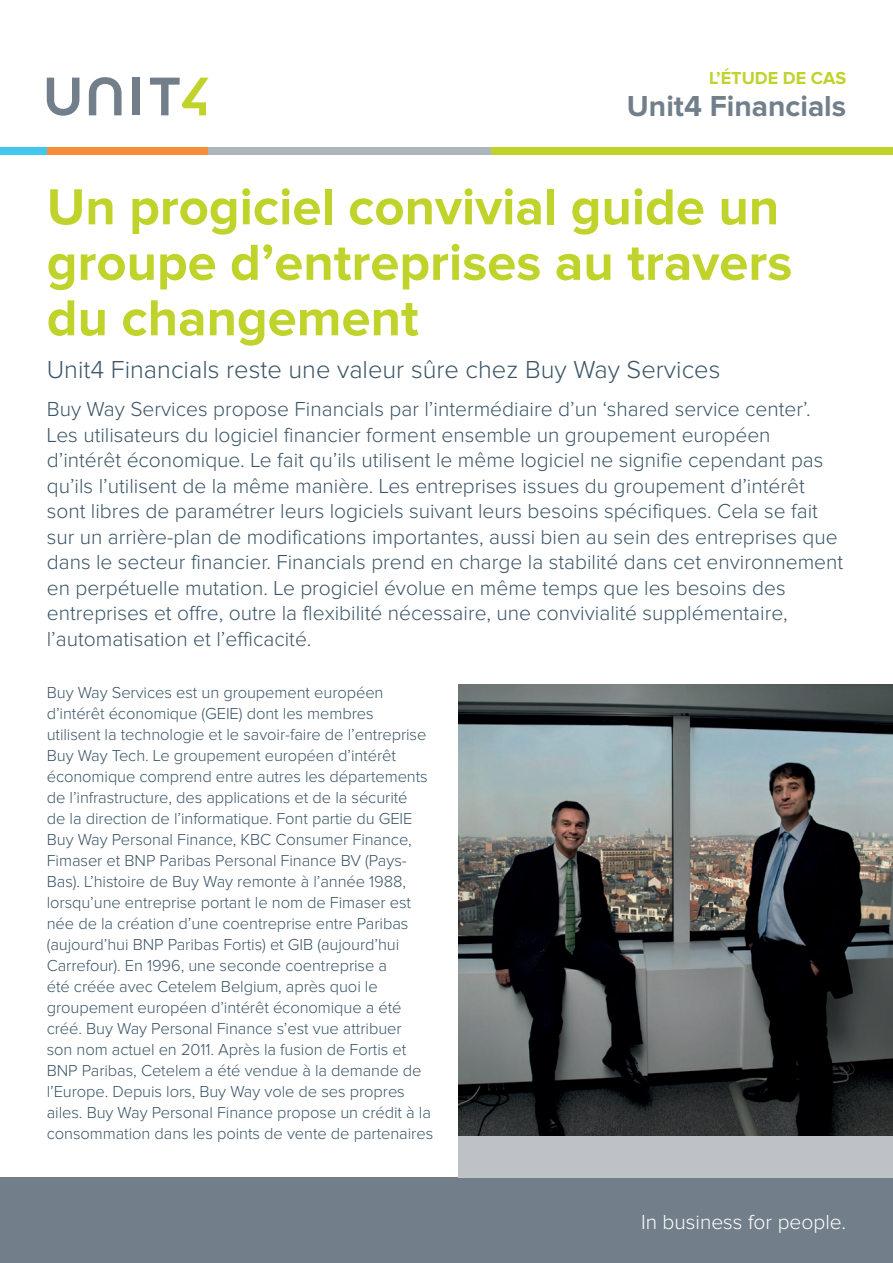
<style>
.page{position:relative;width:893px;height:1263px;background:#fff}
.page>*{position:absolute;margin:0;border:0;box-sizing:border-box;transform-origin:0 0}
.t1{font:700 52.5px/55.5px "Proxima Nova";color:#c0d32b}
.t2{font:700 30px "Proxima Nova";color:#727f8a}
.t3{font:300 25.5px "Proxima Nova";color:#3b5566}
.t4{font:300 21px/25.5px "Proxima Nova";color:#3b5566}
.t5{font:300 21px "Proxima Nova";color:#fff}
.t6{font:700 18px "Proxima Nova";color:#c0d32b}
.t7{font:300 16.5px/21px "Proxima Nova";letter-spacing:-.005em;color:#3b5566}
</style>
<div class="page">
<svg style="left:47px;top:78px;width:32px;height:38px"></svg>
<svg style="left:89px;top:77px;width:33px;height:38px"></svg>
<div style="left:133px;top:78px;width:7px;height:37px;background:#727f8a"></div>
<svg style="left:150px;top:78px;width:59px;height:37px"></svg>
<div style="left:0;top:148px;width:47px;height:7px;background:#44c7ee"></div>
<div style="left:47px;top:148px;width:162px;height:7px;background:#f68d38"></div>
<div style="left:209px;top:148px;width:283px;height:7px;background:#aeb6bd"></div>
<div style="left:492px;top:148px;width:401px;height:7px;background:#c0d32b"></div>
<div style="left:0;top:1178px;width:893px;height:85px;background:#727f8a"></div>
<div style="left:458px;top:1135px;width:435px;height:43px;background:#bec2c6"></div>
<img style="left:458px;top:685px;width:435px;height:450px">
<p class="t6" style="left:709px;top:69px;width:138px">L’ÉTUDE DE CAS</p>
<h2 class="t2" style="left:627px;top:92px;width:221px">Unit4 Financials</h2>
<h1 class="t1" style="left:47px;top:181px;width:747px">Un progiciel convivial guide un groupe d’entreprises au travers du changement</h1>
<h3 class="t3" style="left:47px;top:358px;width:675px">Unit4 Financials reste une valeur sûre chez Buy Way Services</h3>
<p class="t4" style="left:47px;top:397px;width:798px">Buy Way Services propose Financials par l’intermédiaire d’un ‘shared service center’.<br>Les utilisateurs du logiciel financier forment ensemble un groupement européen d’intérêt économique. Le fait qu’ils utilisent le même logiciel ne signifie cependant pas qu’ils l’utilisent de la même manière. Les entreprises issues du groupement d’intérêt sont libres de paramétrer leurs logiciels suivant leurs besoins spécifiques. Cela se fait sur un arrière-plan de modifications importantes, aussi bien au sein des entreprises que dans le secteur financier. Financials prend en charge la stabilité dans cet environnement en perpétuelle mutation. Le progiciel évolue en même temps que les besoins des entreprises et offre, outre la flexibilité nécessaire, une convivialité supplémentaire, l’automatisation et l’efficacité.</p>
<p class="t7" style="left:47px;top:682px;width:388px">Buy Way Services est un groupement européen d’intérêt économique (GEIE) dont les membres<br>utilisent la technologie et le savoir-faire de l’entreprise Buy Way Tech. Le groupement européen d’intérêt économique comprend entre autres les départements de l’infrastructure, des applications et de la sécurité<br>de la direction de l’informatique. Font partie du GEIE Buy Way Personal Finance, KBC Consumer Finance, Fimaser et BNP Paribas Personal Finance BV (Pays-Bas). L’histoire de Buy Way remonte à l’année 1988, lorsqu’une entreprise portant le nom de Fimaser est née de la création d’une coentreprise entre Paribas (aujourd’hui BNP Paribas Fortis) et GIB (aujourd’hui Carrefour). En 1996, une seconde coentreprise a<br>été créée avec Cetelem Belgium, après quoi le groupement européen d’intérêt économique a été créé. Buy Way Personal Finance s’est vue attribuer<br>son nom actuel en 2011. Après la fusion de Fortis et BNP Paribas, Cetelem a été vendue à la demande de l’Europe. Depuis lors, Buy Way vole de ses propres ailes. Buy Way Personal Finance propose un crédit à la consommation dans les points de vente de partenaires</p>
<p class="t5" style="left:641px;top:1212px;width:207px">In business for people.</p>
</div>
